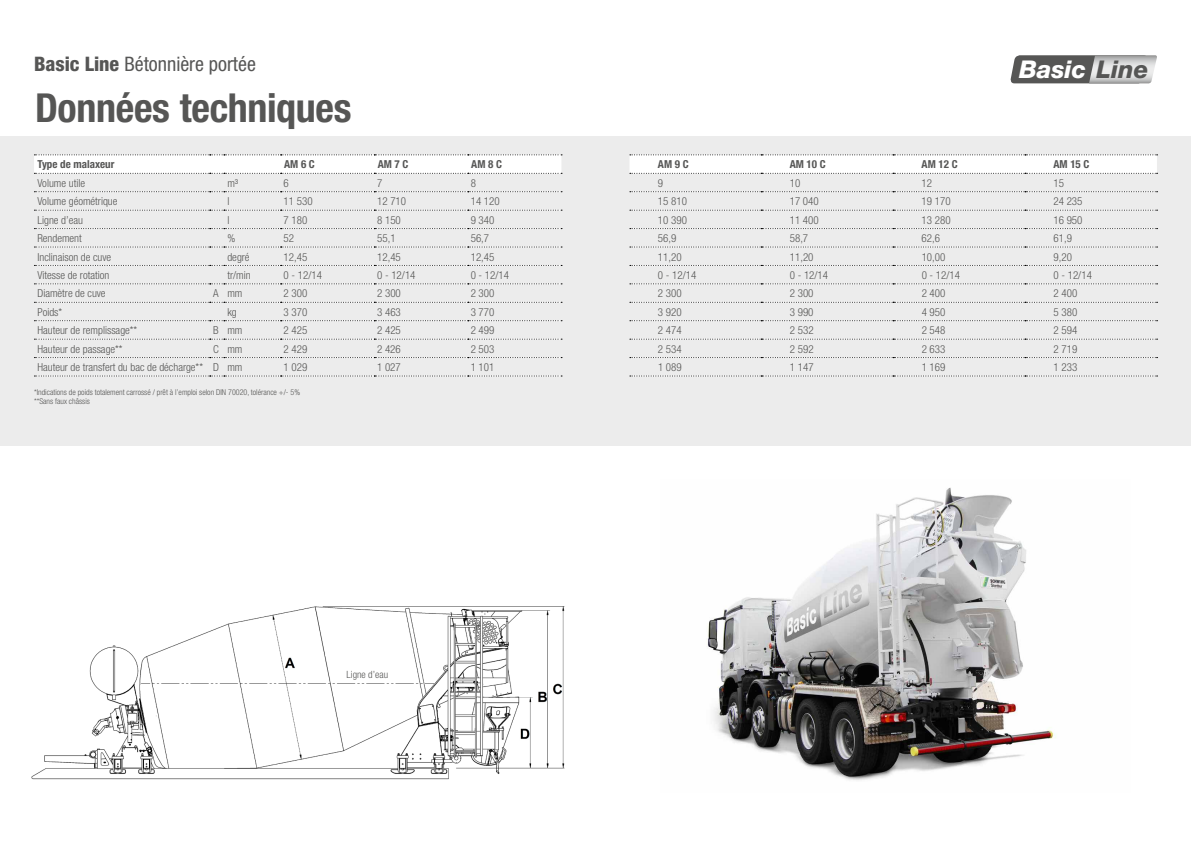
<style>
.page{position:relative;width:1191px;height:842px;background:#fff}
.page>*{position:absolute;margin:0;border:0;box-sizing:border-box;transform-origin:0 0}
.t1{font:700 condensed 40px "Helvetica Neue LT";letter-spacing:-.01em;color:#565655}
.t2{font:italic 800 24.5px "Helvetica Neue LT Std";color:#fff}
.t3{font:condensed 20px "Helvetica Neue LT";color:#565655}
.t4{font:300 condensed 11px "Helvetica Neue LT";color:#565655}
.t5{font:700 condensed 11px "Helvetica Neue LT";color:#565655}
.t6{font:300 condensed 10px "Helvetica Neue LT";color:#565655}
.t7{font:300 condensed 8px/9.6px "Helvetica Neue LT";color:#565655}
.s1{font-weight:800}
.s2{color:#565655}
</style>
<div class="page">
<div style="left:0;top:136px;width:1191px;height:309px;background:#ececec"></div>
<img style="left:707px;top:487px;width:349px;height:293px">
<svg style="left:1010px;top:55px;width:147px;height:28px;background:#919191"></svg>
<img style="left:31px;top:606px;width:534px;height:174px">
<svg style="left:34px;top:154px;width:528px;height:20px;background:#f6f6f6"></svg>
<svg style="left:34px;top:191px;width:528px;height:1px"></svg>
<svg style="left:34px;top:210px;width:528px;height:1px"></svg>
<svg style="left:34px;top:228px;width:528px;height:1px"></svg>
<svg style="left:34px;top:247px;width:528px;height:1px"></svg>
<svg style="left:34px;top:265px;width:528px;height:1px"></svg>
<svg style="left:34px;top:283px;width:528px;height:1px"></svg>
<svg style="left:34px;top:302px;width:528px;height:1px"></svg>
<svg style="left:34px;top:320px;width:528px;height:1px"></svg>
<svg style="left:34px;top:339px;width:528px;height:1px"></svg>
<svg style="left:34px;top:357px;width:528px;height:1px"></svg>
<svg style="left:34px;top:376px;width:528px;height:1px"></svg>
<svg style="left:629px;top:154px;width:528px;height:20px;background:#f6f6f6"></svg>
<svg style="left:630px;top:191px;width:527px;height:1px"></svg>
<svg style="left:630px;top:210px;width:527px;height:1px"></svg>
<svg style="left:630px;top:228px;width:527px;height:1px"></svg>
<svg style="left:630px;top:247px;width:527px;height:1px"></svg>
<svg style="left:630px;top:265px;width:527px;height:1px"></svg>
<svg style="left:630px;top:283px;width:527px;height:1px"></svg>
<svg style="left:630px;top:302px;width:527px;height:1px"></svg>
<svg style="left:630px;top:320px;width:527px;height:1px"></svg>
<svg style="left:630px;top:339px;width:527px;height:1px"></svg>
<svg style="left:630px;top:357px;width:527px;height:1px"></svg>
<svg style="left:630px;top:376px;width:527px;height:1px"></svg>
<h3 class="t3" style="left:34px;top:53px;width:223px"><span class="s1">Basic Line</span> Bétonnière portée</h3>
<h1 class="t1" style="left:35px;top:83px;width:318px">Données techniques</h1>
<p class="t5" style="left:37px;top:158px;width:78px">Type de malaxeur</p>
<p class="t5" style="left:284px;top:158px;width:32px">AM 6 C</p>
<p class="t5" style="left:378px;top:158px;width:32px">AM 7 C</p>
<p class="t5" style="left:471px;top:158px;width:32px">AM 8 C</p>
<p class="t4" style="left:37px;top:177px;width:49px">Volume utile</p>
<p class="t4" style="left:227px;top:177px;width:12px">m³</p>
<p class="t4" style="left:283px;top:177px;width:7px">6</p>
<p class="t4" style="left:377px;top:177px;width:7px">7</p>
<p class="t4" style="left:471px;top:177px;width:7px">8</p>
<p class="t4" style="left:37px;top:195px;width:82px">Volume géométrique</p>
<p class="t4" style="left:227px;top:195px;width:4px">l</p>
<p class="t4" style="left:283px;top:195px;width:31px">11 530</p>
<p class="t4" style="left:377px;top:195px;width:31px">12 710</p>
<p class="t4" style="left:471px;top:195px;width:31px">14 120</p>
<p class="t4" style="left:37px;top:213px;width:47px">Ligne d’eau</p>
<p class="t4" style="left:227px;top:213px;width:4px">l</p>
<p class="t4" style="left:283px;top:213px;width:25px">7 180</p>
<p class="t4" style="left:377px;top:213px;width:25px">8 150</p>
<p class="t4" style="left:471px;top:213px;width:25px">9 340</p>
<p class="t4" style="left:37px;top:232px;width:46px">Rendement</p>
<p class="t4" style="left:227px;top:232px;width:9px">%</p>
<p class="t4" style="left:283px;top:232px;width:12px">52</p>
<p class="t4" style="left:377px;top:232px;width:20px">55,1</p>
<p class="t4" style="left:471px;top:232px;width:20px">56,7</p>
<p class="t4" style="left:37px;top:250px;width:75px">Inclinaison de cuve</p>
<p class="t4" style="left:227px;top:250px;width:24px">degré</p>
<p class="t4" style="left:283px;top:250px;width:25px">12,45</p>
<p class="t4" style="left:377px;top:250px;width:25px">12,45</p>
<p class="t4" style="left:471px;top:250px;width:25px">12,45</p>
<p class="t4" style="left:37px;top:269px;width:73px">Vitesse de rotation</p>
<p class="t4" style="left:227px;top:269px;width:25px">tr/min</p>
<p class="t4" style="left:283px;top:269px;width:40px">0 - 12/14</p>
<p class="t4" style="left:377px;top:269px;width:40px">0 - 12/14</p>
<p class="t4" style="left:471px;top:269px;width:40px">0 - 12/14</p>
<p class="t4" style="left:37px;top:287px;width:70px">Diamètre de cuve</p>
<p class="t4" style="left:213px;top:287px;width:31px">A mm</p>
<p class="t4" style="left:283px;top:287px;width:25px">2 300</p>
<p class="t4" style="left:377px;top:287px;width:25px">2 300</p>
<p class="t4" style="left:471px;top:287px;width:25px">2 300</p>
<p class="t4" style="left:37px;top:306px;width:26px">Poids*</p>
<p class="t4" style="left:227px;top:306px;width:11px">kg</p>
<p class="t4" style="left:283px;top:306px;width:25px">3 370</p>
<p class="t4" style="left:377px;top:306px;width:25px">3 463</p>
<p class="t4" style="left:471px;top:306px;width:25px">3 770</p>
<p class="t4" style="left:37px;top:324px;width:101px">Hauteur de remplissage**</p>
<p class="t4" style="left:213px;top:324px;width:31px">B mm</p>
<p class="t4" style="left:283px;top:324px;width:25px">2 425</p>
<p class="t4" style="left:377px;top:324px;width:25px">2 425</p>
<p class="t4" style="left:471px;top:324px;width:25px">2 499</p>
<p class="t4" style="left:37px;top:342px;width:87px">Hauteur de passage**</p>
<p class="t4" style="left:213px;top:342px;width:31px">C mm</p>
<p class="t4" style="left:283px;top:342px;width:25px">2 429</p>
<p class="t4" style="left:377px;top:342px;width:25px">2 426</p>
<p class="t4" style="left:471px;top:342px;width:25px">2 503</p>
<p class="t4" style="left:37px;top:361px;width:207px">Hauteur de transfert du bac de décharge** D mm</p>
<p class="t4" style="left:283px;top:361px;width:25px">1 029</p>
<p class="t4" style="left:377px;top:361px;width:25px">1 027</p>
<p class="t4" style="left:471px;top:361px;width:25px">1 101</p>
<p class="t7" style="left:34px;top:387px;width:268px">*Indications de poids totalement carrossé / prêt à l’emploi selon DIN 70020, tolérance +/- 5% **Sans faux châssis</p>
<p class="t6" style="left:347px;top:669px;width:43px">Ligne d’eau</p>
<h2 class="t2" style="left:1019px;top:55px;width:131px">Basic <span class="s2">Line</span></h2>
<p class="t5" style="left:658px;top:158px;width:32px">AM 9 C</p>
<p class="t5" style="left:789px;top:158px;width:38px">AM 10 C</p>
<p class="t5" style="left:921px;top:158px;width:38px">AM 12 C</p>
<p class="t5" style="left:1053px;top:158px;width:38px">AM 15 C</p>
<p class="t4" style="left:658px;top:177px;width:7px">9</p>
<p class="t4" style="left:789px;top:177px;width:12px">10</p>
<p class="t4" style="left:921px;top:177px;width:12px">12</p>
<p class="t4" style="left:1053px;top:177px;width:12px">15</p>
<p class="t4" style="left:658px;top:195px;width:31px">15 810</p>
<p class="t4" style="left:789px;top:195px;width:31px">17 040</p>
<p class="t4" style="left:921px;top:195px;width:31px">19 170</p>
<p class="t4" style="left:1053px;top:195px;width:31px">24 235</p>
<p class="t4" style="left:658px;top:213px;width:31px">10 390</p>
<p class="t4" style="left:789px;top:213px;width:31px">11 400</p>
<p class="t4" style="left:921px;top:213px;width:31px">13 280</p>
<p class="t4" style="left:1053px;top:213px;width:31px">16 950</p>
<p class="t4" style="left:658px;top:232px;width:20px">56,9</p>
<p class="t4" style="left:789px;top:232px;width:20px">58,7</p>
<p class="t4" style="left:921px;top:232px;width:20px">62,6</p>
<p class="t4" style="left:1053px;top:232px;width:20px">61,9</p>
<p class="t4" style="left:658px;top:250px;width:25px">11,20</p>
<p class="t4" style="left:790px;top:250px;width:25px">11,20</p>
<p class="t4" style="left:921px;top:250px;width:25px">10,00</p>
<p class="t4" style="left:1053px;top:250px;width:20px">9,20</p>
<p class="t4" style="left:658px;top:269px;width:40px">0 - 12/14</p>
<p class="t4" style="left:790px;top:269px;width:40px">0 - 12/14</p>
<p class="t4" style="left:921px;top:269px;width:40px">0 - 12/14</p>
<p class="t4" style="left:1053px;top:269px;width:40px">0 - 12/14</p>
<p class="t4" style="left:658px;top:287px;width:25px">2 300</p>
<p class="t4" style="left:790px;top:287px;width:25px">2 300</p>
<p class="t4" style="left:921px;top:287px;width:25px">2 400</p>
<p class="t4" style="left:1053px;top:287px;width:25px">2 400</p>
<p class="t4" style="left:658px;top:306px;width:25px">3 920</p>
<p class="t4" style="left:790px;top:306px;width:25px">3 990</p>
<p class="t4" style="left:921px;top:306px;width:25px">4 950</p>
<p class="t4" style="left:1053px;top:306px;width:25px">5 380</p>
<p class="t4" style="left:658px;top:324px;width:25px">2 474</p>
<p class="t4" style="left:790px;top:324px;width:25px">2 532</p>
<p class="t4" style="left:921px;top:324px;width:25px">2 548</p>
<p class="t4" style="left:1053px;top:324px;width:25px">2 594</p>
<p class="t4" style="left:658px;top:342px;width:25px">2 534</p>
<p class="t4" style="left:790px;top:342px;width:25px">2 592</p>
<p class="t4" style="left:921px;top:342px;width:25px">2 633</p>
<p class="t4" style="left:1053px;top:342px;width:25px">2 719</p>
<p class="t4" style="left:658px;top:361px;width:25px">1 089</p>
<p class="t4" style="left:790px;top:361px;width:25px">1 147</p>
<p class="t4" style="left:921px;top:361px;width:25px">1 169</p>
<p class="t4" style="left:1053px;top:361px;width:25px">1 233</p>
</div>
